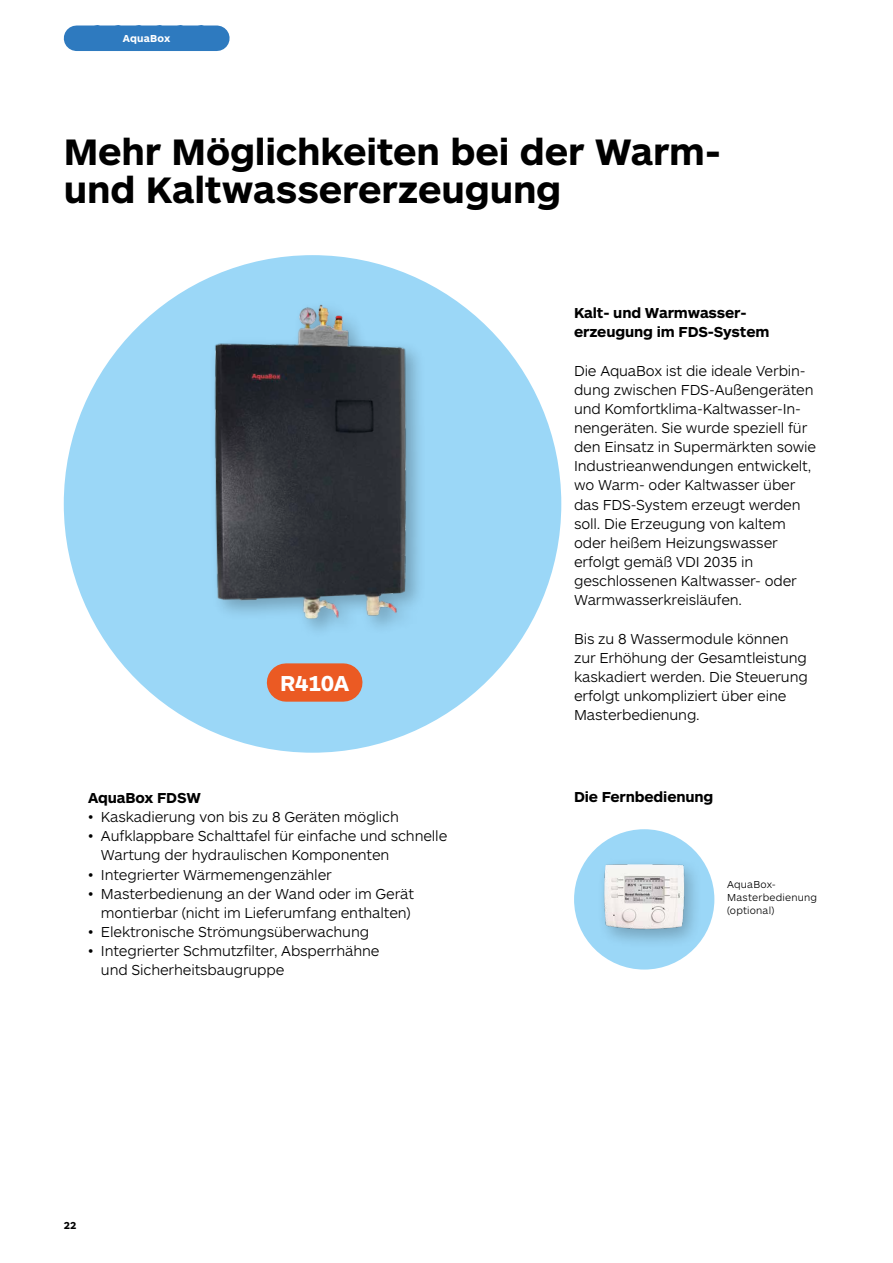
<style>
.page{position:relative;width:893px;height:1263px;background:#fff}
.page>*{position:absolute;margin:0;border:0;box-sizing:border-box;transform-origin:0 0}
.t1{font:700 38.25px/38.2px "ARS Maquette";letter-spacing:-.005em;color:#000}
.t2{font:700 22.5px "ARS Maquette";letter-spacing:-.025em;color:#fff}
.t3{font:300 15px/19.2px "ARS Maquette";letter-spacing:-.01em;color:#000}
.t4{font:700 15px/19.2px "ARS Maquette";letter-spacing:-.01em;color:#000}
.t5{font:300 10.5px/12.8px "ARS Maquette";letter-spacing:.02em;color:#000}
.t6{font:700 10.5px "ARS Maquette";letter-spacing:.02em;color:#fff}
.t7{font:700 10.5px "ARS Maquette";color:#000}
</style>
<div class="page">
<div style="left:574px;top:829px;width:140px;height:140px;background:#9bd7f7;border-radius:50%"></div>
<div style="left:64px;top:255px;width:497px;height:498px;background:#9bd7f7;border-radius:50%"></div>
<img style="left:214px;top:304px;width:205px;height:321px">
<div style="left:286px;top:663px;width:57px;height:39px;background:#eb5a23"></div>
<div style="left:596px;top:856px;width:107px;height:93px;background:#000;opacity:.25"></div>
<img style="left:599px;top:861px;width:88px;height:73px">
<div style="left:77px;top:26px;width:140px;height:25px;background:#2e7abf"></div>
<p class="t6" style="left:123px;top:32px;width:49px">AquaBox</p>
<h1 class="t1" style="left:64px;top:130px;width:659px">Mehr Möglichkeiten bei der Warm&shy;und Kaltwassererzeugung</h1>
<h2 class="t2" style="left:280px;top:668px;width:71px">R410A</h2>
<p class="t4" style="left:88px;top:787px;width:114px">AquaBox FDSW</p>
<p class="t3" style="left:88px;top:807px;width:312px">• Kaskadierung von bis zu 8 Geräten möglich</p>
<p class="t3" style="left:101px;top:826px;width:348px;text-indent:-13px">• Aufklappbare Schalttafel für einfache und schnelle<br>Wartung der hydraulischen Komponenten</p>
<p class="t3" style="left:88px;top:864px;width:245px">• Integrierter Wärmemengenzähler</p>
<p class="t3" style="left:88px;top:883px;width:327px;text-align:right">• Masterbedienung an der Wand oder im Gerät montierbar (nicht im Lieferumfang enthalten)</p>
<p class="t3" style="left:88px;top:921px;width:282px">• Elektronische Strömungsüberwachung</p>
<p class="t3" style="left:101px;top:940px;width:280px;text-indent:-13px">• Integrierter Schmutzfilter, Absperrhähne und Sicherheitsbaugruppe</p>
<p class="t7" style="left:64px;top:1218px;width:14px">22</p>
<p class="t4" style="left:574px;top:303px;width:197px">Kalt- und Warmwasser&shy;erzeugung im FDS-System</p>
<p class="t3" style="left:574px;top:360px;width:244px">Die AquaBox ist die ideale Verbin&shy;dung zwischen FDS-Außengeräten und Komfortklima-Kaltwasser-In&shy;nengeräten. Sie wurde speziell für den Einsatz in Supermärkten sowie<br>Industrieanwendungen entwickelt, wo Warm- oder Kaltwasser über das FDS-System erzeugt werden soll. Die Erzeugung von kaltem oder heißem Heizungswasser erfolgt gemäß VDI 2035 in geschlossenen Kaltwasser- oder<br>Warmwasserkreisläufen.</p>
<p class="t3" style="left:574px;top:628px;width:235px">Bis zu 8 Wassermodule können zur Erhöhung der Gesamtleistung kaskadiert werden. Die Steuerung erfolgt unkompliziert über eine<br>Masterbedienung.</p>
<p class="t4" style="left:574px;top:787px;width:141px">Die Fernbedienung</p>
<p class="t5" style="left:727px;top:878px;width:92px">AquaBox-<br>Masterbedienung (optional)</p>
</div>
